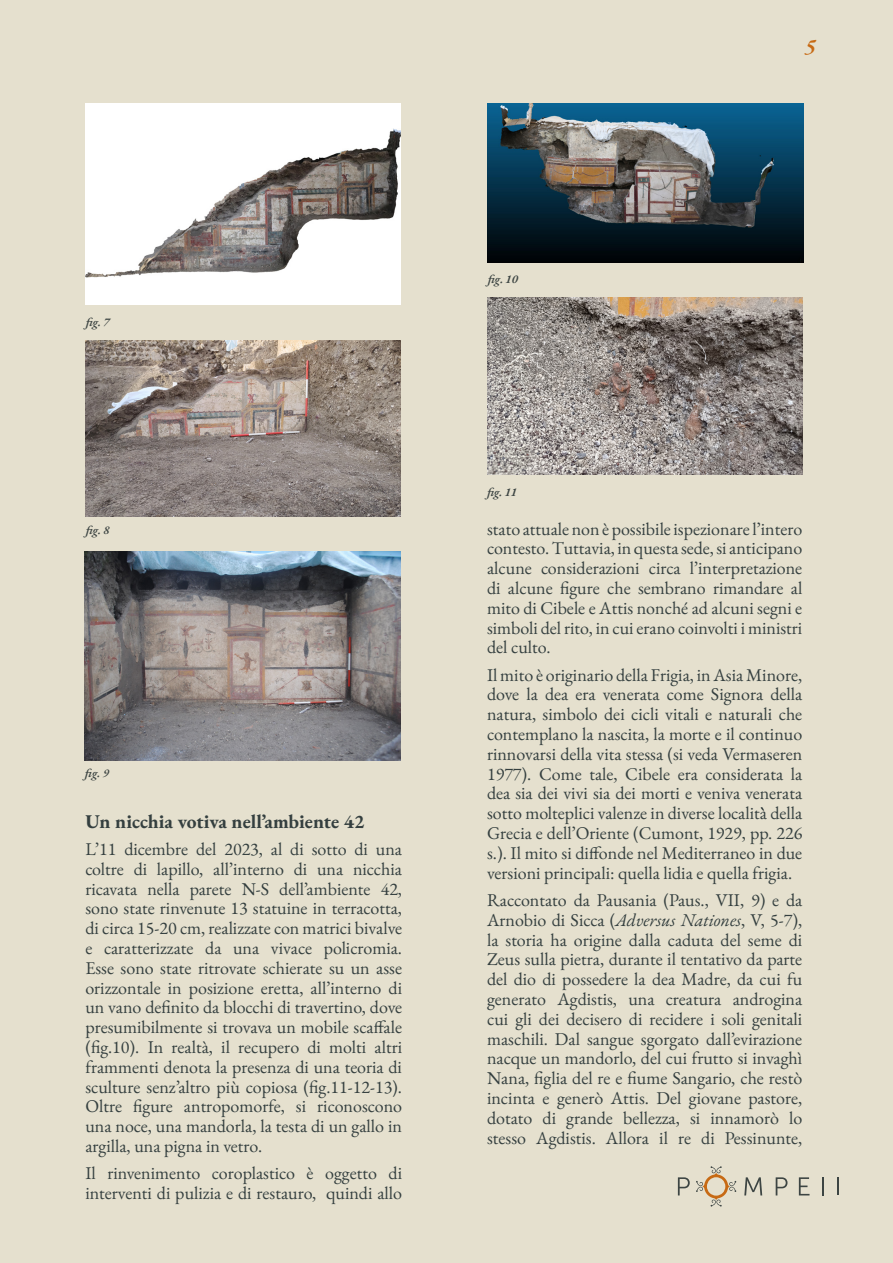
<style>
.page{position:relative;width:893px;height:1263px;background:#e5e0ce}
.page>*{position:absolute;margin:0;border:0;box-sizing:border-box;transform-origin:0 0}
.t1{font:italic 600 22.5px "EB Garamond";color:#c76a14}
.t2{font:700 19.5px "EB Garamond";color:#343f3f}
.muitypography-root{font:18px/19.8px "EB Garamond";color:#343f3f;text-align:justify}
.t3{font:italic 600 12px "EB Garamond";color:#3d4543}
.s1{font-style:italic}
</style>
<div class="page">
<svg style="left:678px;top:1177px;width:12px;height:18px"></svg>
<svg style="left:837px;top:1177px;width:2px;height:18px"></svg>
<svg style="left:822px;top:1177px;width:2px;height:18px"></svg>
<svg style="left:744px;top:1177px;width:18px;height:18px"></svg>
<svg style="left:799px;top:1177px;width:10px;height:18px"></svg>
<svg style="left:776px;top:1177px;width:11px;height:18px"></svg>
<svg style="left:696px;top:1166px;width:40px;height:40px"></svg>
<img style="left:86px;top:340px;width:315px;height:176px">
<img style="left:85px;top:551px;width:315px;height:210px">
<img style="left:488px;top:103px;width:315px;height:159px">
<img style="left:487px;top:298px;width:315px;height:176px">
<div style="left:86px;top:103px;width:315px;height:202px;background:#fff"></div>
<img style="left:86px;top:128px;width:315px;height:150px">
<p class="t1" style="left:805px;top:32px;width:13px">5</p>
<p class="t3" style="left:86px;top:314px;width:25px">fig. 7</p>
<p class="t3" style="left:86px;top:522px;width:25px">fig. 8</p>
<p class="t3" style="left:85px;top:765px;width:25px">fig. 9</p>
<p class="t2" style="left:85px;top:808px;width:281px">Un nicchia votiva nell’ambiente 42</p>
<p class="muitypography-root" style="left:85px;top:839px;width:318px">L’11 dicembre del 2023, al di sotto di una coltre di lapillo, all’interno di una nicchia ricavata nella parete N-S dell’ambiente 42, sono state rinvenute 13 statuine in terracotta, di circa 15-20 cm, realizzate con matrici bivalve e caratterizzate da una vivace policromia.<br>Esse sono state ritrovate schierate su un asse orizzontale in posizione eretta, all’interno di un vano definito da blocchi di travertino, dove presumibilmente si trovava un mobile scaffale (fig.10). In realtà, il recupero di molti altri frammenti denota la presenza di una teoria di sculture senz’altro più copiosa (fig.11-12-13).<br>Oltre figure antropomorfe, si riconoscono una noce, una mandorla, la testa di un gallo in argilla, una pigna in vetro.</p>
<p class="muitypography-root" style="left:85px;top:1163px;width:318px">Il rinvenimento coroplastico è oggetto di interventi di pulizia e di restauro, quindi allo</p>
<p class="t3" style="left:488px;top:271px;width:31px">fig. 10</p>
<p class="t3" style="left:487px;top:484px;width:31px">fig. 11</p>
<p class="muitypography-root" style="left:487px;top:519px;width:317px">stato attuale non è possibile ispezionare l’intero contesto. Tuttavia, in questa sede, si anticipano alcune considerazioni circa l’interpretazione di alcune figure che sembrano rimandare al mito di Cibele e Attis nonché ad alcuni segni e simboli del rito, in cui erano coinvolti i ministri del culto.</p>
<p class="muitypography-root" style="left:487px;top:665px;width:317px">Il mito è originario della Frigia, in Asia Minore, dove la dea era venerata come Signora della natura, simbolo dei cicli vitali e naturali che contemplano la nascita, la morte e il continuo rinnovarsi della vita stessa (si veda Vermaseren 1977). Come tale, Cibele era considerata la dea sia dei vivi sia dei morti e veniva venerata sotto molteplici valenze in diverse località̀ della Grecia e dell’Oriente (Cumont, 1929, pp. 226 s.). Il mito si diffonde nel Mediterraneo in due versioni principali: quella lidia e quella frigia.</p>
<p class="muitypography-root" style="left:487px;top:890px;width:317px">Raccontato da Pausania (Paus., VII, 9) e da Arnobio di Sicca (<span class="s1">Adversus Nationes</span>, V, 5-7), la storia ha origine dalla caduta del seme di Zeus sulla pietra, durante il tentativo da parte del dio di possedere la dea Madre, da cui fu generato Agdistis, una creatura androgina cui gli dei decisero di recidere i soli genitali maschili. Dal sangue sgorgato dall’evirazione nacque un mandorlo, del cui frutto si invaghì Nana, figlia del re e fiume Sangario, che restò incinta e generò Attis. Del giovane pastore, dotato di grande bellezza, si innamorò lo stesso Agdistis. Allora il re di Pessinunte,</p>
</div>
